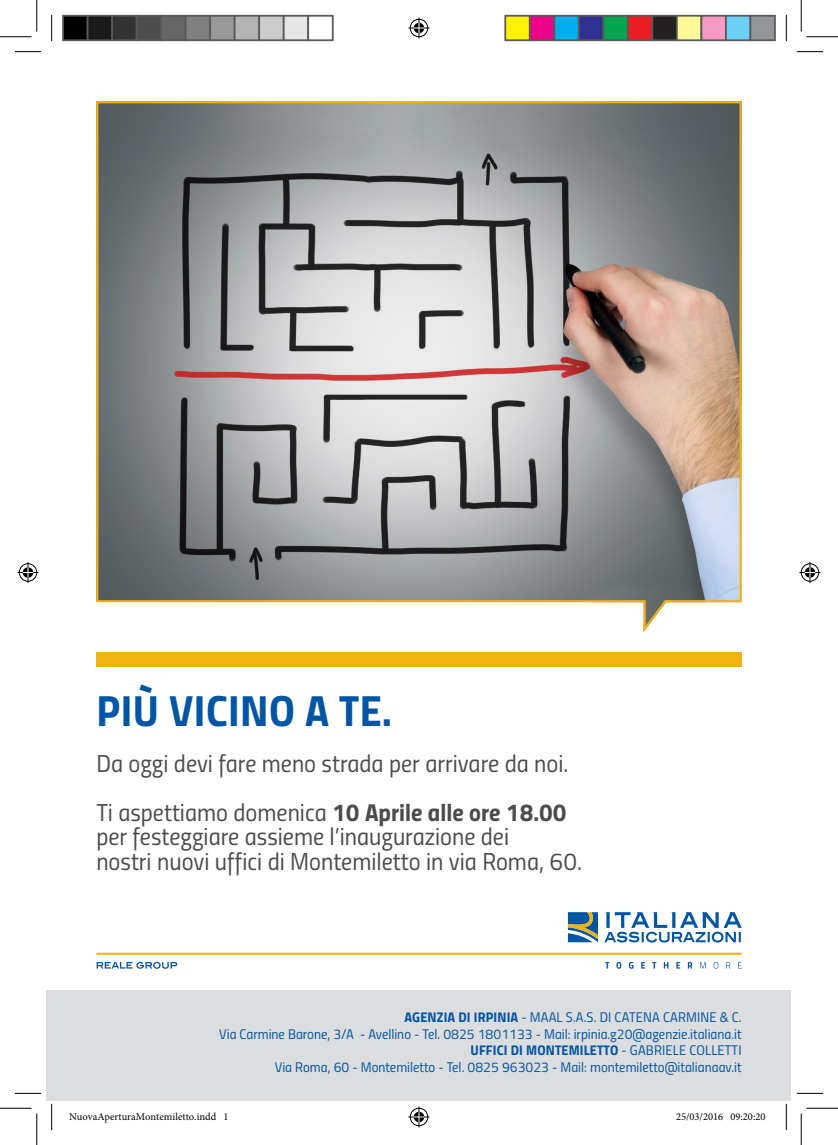
<style>
.page{position:relative;width:838px;height:1145px;background:#fff}
.page>*{position:absolute;margin:0;border:0;box-sizing:border-box;transform-origin:0 0}
.t1{font:43.75px "Titillium Bold Upright";letter-spacing:.01em;color:#0155a5}
.t2{font:24.5px "Titillium Regular Upright";color:#4b4c4d}
.Paragrafo_base{font:14px "Titillium Regular Upright";color:#0155a5}
.Paragrafo_base-2{font:14px "Titillium Bold Upright";letter-spacing:.01em;color:#0155a5}
.t3{font:10.5px "Minion Pro";color:#000}
.s1{font-family:"Titillium Bold Upright"}
.s2{font-family:"Titillium Regular Upright"}
</style>
<div class="page">
<div style="left:47px;top:990px;width:744px;height:111px;background:#dcdddf"></div>
<hr style="left:96px;top:953px;width:645px;height:2px;background:#efb211">
<svg style="left:568px;top:912px;width:30px;height:30px"></svg>
<svg style="left:604px;top:912px;width:137px;height:31px"></svg>
<svg style="left:96px;top:962px;width:81px;height:7px"></svg>
<svg style="left:605px;top:962px;width:136px;height:7px"></svg>
<div style="left:96px;top:652px;width:645px;height:15px;background:#efb211"></div>
<svg style="left:96px;top:101px;width:646px;height:531px;background:#a4a29e"></svg>
<svg style="left:15px;top:51px;width:26px;height:1px"></svg>
<svg style="left:796px;top:51px;width:27px;height:1px"></svg>
<svg style="left:15px;top:1093px;width:26px;height:1px"></svg>
<svg style="left:796px;top:1093px;width:27px;height:1px"></svg>
<svg style="left:51px;top:15px;width:1px;height:26px"></svg>
<svg style="left:51px;top:1104px;width:1px;height:26px"></svg>
<svg style="left:786px;top:15px;width:1px;height:26px"></svg>
<svg style="left:786px;top:1104px;width:1px;height:26px"></svg>
<hr style="left:0;top:36px;width:32px;height:1px;background:#000">
<hr style="left:806px;top:36px;width:31px;height:1px;background:#000">
<hr style="left:0;top:1108px;width:32px;height:1px;background:#000">
<hr style="left:806px;top:1108px;width:31px;height:1px;background:#000">
<hr style="left:36px;top:0;width:1px;height:31px;background:#000">
<hr style="left:36px;top:1113px;width:1px;height:32px;background:#000">
<hr style="left:800px;top:0;width:1px;height:31px;background:#000">
<hr style="left:800px;top:1113px;width:1px;height:32px;background:#000">
<svg style="left:408px;top:18px;width:21px;height:21px"></svg>
<svg style="left:408px;top:1106px;width:21px;height:21px"></svg>
<svg style="left:18px;top:562px;width:21px;height:21px"></svg>
<svg style="left:799px;top:562px;width:21px;height:21px"></svg>
<div style="left:63px;top:16px;width:25px;height:24px;background:#000"></div>
<div style="left:62px;top:15px;width:26px;height:26px;border:2px solid #595959"></div>
<div style="left:88px;top:16px;width:24px;height:24px;background:#1a1a1a"></div>
<div style="left:87px;top:15px;width:26px;height:26px;border:2px solid #595959"></div>
<div style="left:112px;top:16px;width:25px;height:24px;background:#333"></div>
<div style="left:111px;top:15px;width:26px;height:26px;border:2px solid #595959"></div>
<div style="left:137px;top:16px;width:24px;height:24px;background:#4d4d4d"></div>
<div style="left:136px;top:15px;width:26px;height:26px;border:2px solid #595959"></div>
<div style="left:161px;top:16px;width:25px;height:24px;background:#666"></div>
<div style="left:160px;top:15px;width:26px;height:26px;border:2px solid #595959"></div>
<div style="left:186px;top:16px;width:24px;height:24px;background:#808080"></div>
<div style="left:185px;top:15px;width:26px;height:26px;border:2px solid #595959"></div>
<div style="left:210px;top:16px;width:25px;height:24px;background:#999"></div>
<div style="left:209px;top:15px;width:26px;height:26px;border:2px solid #595959"></div>
<div style="left:235px;top:16px;width:24px;height:24px;background:#b3b3b3"></div>
<div style="left:234px;top:15px;width:26px;height:26px;border:2px solid #595959"></div>
<div style="left:259px;top:16px;width:25px;height:24px;background:#ccc"></div>
<div style="left:258px;top:15px;width:26px;height:26px;border:2px solid #595959"></div>
<div style="left:284px;top:16px;width:24px;height:24px;background:#e6e6e6"></div>
<div style="left:283px;top:15px;width:26px;height:26px;border:2px solid #595959"></div>
<div style="left:307px;top:15px;width:26px;height:26px;border:2px solid #595959"></div>
<div style="left:505px;top:16px;width:24px;height:24px;background:#fff101"></div>
<div style="left:504px;top:15px;width:26px;height:26px;border:2px solid #595959"></div>
<div style="left:529px;top:16px;width:25px;height:24px;background:#ed028c"></div>
<div style="left:529px;top:15px;width:26px;height:26px;border:2px solid #595959"></div>
<div style="left:554px;top:16px;width:24px;height:24px;background:#00aeef"></div>
<div style="left:553px;top:15px;width:26px;height:26px;border:2px solid #595959"></div>
<div style="left:578px;top:16px;width:25px;height:24px;background:#2e3092"></div>
<div style="left:578px;top:15px;width:26px;height:26px;border:2px solid #595959"></div>
<div style="left:603px;top:16px;width:24px;height:24px;background:#00a54f"></div>
<div style="left:602px;top:15px;width:26px;height:26px;border:2px solid #595959"></div>
<div style="left:627px;top:16px;width:25px;height:24px;background:#ee1d23"></div>
<div style="left:627px;top:15px;width:26px;height:26px;border:2px solid #595959"></div>
<div style="left:652px;top:16px;width:24px;height:24px;background:#231f20"></div>
<div style="left:651px;top:15px;width:26px;height:26px;border:2px solid #595959"></div>
<div style="left:676px;top:16px;width:25px;height:24px;background:#fff79a"></div>
<div style="left:676px;top:15px;width:26px;height:26px;border:2px solid #595959"></div>
<div style="left:701px;top:16px;width:24px;height:24px;background:#f499c2"></div>
<div style="left:700px;top:15px;width:26px;height:26px;border:2px solid #595959"></div>
<div style="left:725px;top:16px;width:25px;height:24px;background:#6bcff6"></div>
<div style="left:725px;top:15px;width:26px;height:26px;border:2px solid #595959"></div>
<div style="left:750px;top:16px;width:24px;height:24px;background:#939598"></div>
<div style="left:749px;top:15px;width:26px;height:26px;border:2px solid #595959"></div>
<p class="t1" style="left:96px;top:676px;width:297px">PIÙ VICINO A TE.</p>
<p class="t2" style="left:96px;top:745px;width:473px">Da oggi devi fare meno strada per arrivare da noi.</p>
<p class="t2" style="left:96px;top:794px;width:472px">Ti aspettiamo domenica <span class="s1">10 Aprile alle ore 18.00</span></p>
<p class="t2" style="left:96px;top:819px;width:414px">per festeggiare assieme l’inaugurazione dei</p>
<p class="t2" style="left:96px;top:843px;width:487px">nostri nuovi uffici di Montemiletto in via Roma, 60.</p>
<p class="Paragrafo_base" style="left:404px;top:1007px;width:338px"><span class="s1">AGENZIA DI IRPINIA</span> - MAAL S.A.S. DI CATENA CARMINE &amp; C.</p>
<p class="Paragrafo_base" style="left:219px;top:1023px;width:524px">Via Carmine Barone, 3/A - Avellino - Tel. 0825 1801133 - Mail: irpinia.g20@agenzie.italiana.it</p>
<p class="Paragrafo_base-2" style="left:470px;top:1039px;width:272px">UFFICI DI MONTEMILETTO <span class="s2">- GABRIELE COLLETTI</span></p>
<p class="Paragrafo_base" style="left:275px;top:1057px;width:468px">Via Roma, 60 - Montemiletto - Tel. 0825 963023 - Mail: montemiletto@italianaav.it</p>
<p class="t3" style="left:69px;top:1109px;width:161px">NuovaAperturaMontemiletto.indd 1</p>
<p class="t3" style="left:676px;top:1109px;width:91px">25/03/2016 09:20:20</p>
</div>
